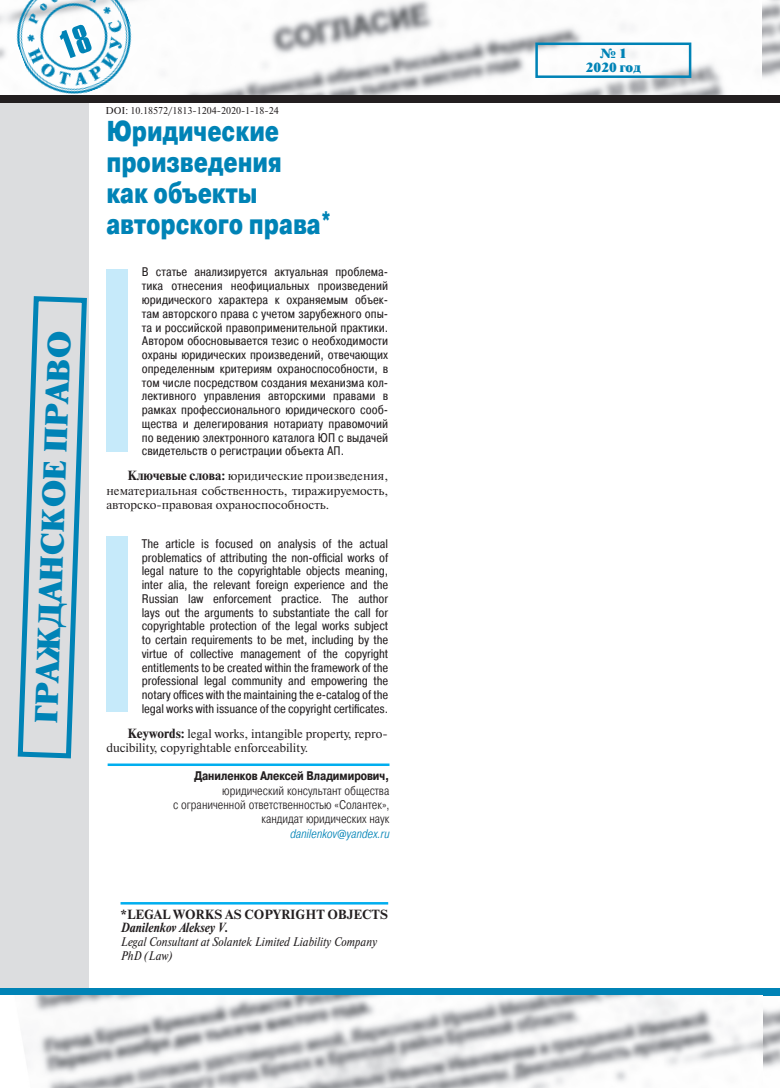
<style>
.page{position:relative;width:780px;height:1088px;background:#fff}
.page>*{position:absolute;margin:0;border:0;box-sizing:border-box;transform-origin:0 0}
.t1{font:30px "Newton XC";color:#0083b6}
.t2{font:900 28.75px/31.2px "Pragmatica Cond";color:#0083b6;scale:.85 1}
.t3{font:12.5px/13.8px "Pragmatica Cond";letter-spacing:-.005em;color:#231f20;text-align:justify}
.t4{font:12.5px/14.4px "Newton C";color:#231f20;text-align:justify}
.t5{font:300 12.5px/14.4px "Pragmatica Cond";color:#231f20;text-align:right}
.t6{font:italic 12.5px/13.8px "Newton C";color:#231f20;scale:.9 1}
.t7{font:700 12.5px "Pragmatica Cond C";color:#231f20}
.t8{font:700 12.5px "Newton C";color:#231f20}
.t9{font:italic 300 12.5px "Pragmatica Cond";color:#0083b6}
.t10{font:italic 700 12.5px "Newton C";color:#231f20;scale:.9 1}
.t11{font:12.5px/13.8px "Newton XC";color:#0083b6;text-align:center}
.t12{font:10px "Newton C";color:#231f20}
.s1{font-weight:700}
</style>
<div class="page">
<img style="left:0;top:0;width:780px;height:96px">
<img style="left:24px;top:996px;width:756px;height:92px">
<div style="left:0;top:103px;width:89px;height:886px;background:#dcdddf"></div>
<div style="left:762px;top:96px;width:18px;height:7px;background:#231f20"></div>
<div style="left:762px;top:989px;width:18px;height:7px;background:#0083b6"></div>
<svg style="left:534px;top:41px;width:158px;height:38px"></svg>
<div style="left:0;top:96px;width:762px;height:7px;background:#231f20"></div>
<img style="left:2px;top:0;width:145px;height:96px">
<div style="left:0;top:989px;width:762px;height:7px;background:#0083b6"></div>
<svg style="left:17px;top:296px;width:70px;height:463px"></svg>
<hr style="left:120px;top:902px;width:268px;height:2px;background:#00aeef">
<div style="left:106px;top:269px;width:22px;height:182px;background:#c6eafa"></div>
<div style="left:106px;top:536px;width:22px;height:176px;background:#c6eafa"></div>
<hr style="left:108px;top:763px;width:281px;height:3px;background:#00aeef">
<svg style="left:58px;top:24px;width:35px;height:35px"></svg>
<h1 class="t1" style="left:29px;top:723px;width:395px;rotate:-88deg">ГРАЖДАНСКОЕ ПРАВО</h1>
<p class="t12" style="left:106px;top:106px;width:174px">DOI: 10.18572/1813-1204-2020-1-18-24</p>
<h2 class="t2" style="left:106px;top:116px;width:266px">Юридические произведения<br>как объекты авторского права*</h2>
<p class="t3" style="left:142px;top:266px;width:248px">В статье анализируется актуальная проблема&shy;тика отнесения неофициальных произведений юридического характера к охраняемым объек&shy;там авторского права с учетом зарубежного опы&shy;та и российской правоприменительной практики.<br>Автором обосновывается тезис о необходимости охраны юридических произведений, отвечающих определенным критериям охраноспособности, в том числе посредством создания механизма кол&shy;лективного управления авторскими правами в рамках профессионального юридического сооб&shy;щества и делегирования нотариату правомочий по ведению электронного каталога ЮП с выдачей свидетельств о регистрации объекта АП.</p>
<p class="t4" style="left:106px;top:470px;width:283px;text-indent:21px"><span class="s1">Ключевые слова:</span> юридические произведения, нематериальная собственность, тиражируемость, авторско-правовая охраноспособность.</p>
<p class="t3" style="left:142px;top:537px;width:248px">The article is focused on analysis of the actual problematics of attributing the non-official works of legal nature to the copyrightable objects meaning, inter alia, the relevant foreign experience and the Russian law enforcement practice. The author lays out the arguments to substantiate the call for copyrightable protection of the legal works subject to certain requirements to be met, including by the virtue of collective management of the copyright entitlements to be created within the framework of the professional legal community and empowering the notary offices with the maintaining the e-catalog of the legal works with issuance of the copyright certificates.</p>
<p class="t4" style="left:106px;top:727px;width:283px;text-indent:21px"><span class="s1">Keywords:</span> legal works, intangible property, repro&shy;ducibility, copyrightable enforceability.</p>
<p class="t7" style="left:194px;top:769px;width:196px">Даниленков Алексей Владимирович,</p>
<p class="t5" style="left:173px;top:785px;width:218px">юридический консультант общества<br>с ограниченной ответственностью «Солантек», кандидат юридических наук</p>
<p class="t9" style="left:290px;top:829px;width:101px">danilenkov@yandex.ru</p>
<p class="t8" style="left:120px;top:909px;width:269px">*LEGAL WORKS AS COPYRIGHT OBJECTS</p>
<p class="t10" style="left:120px;top:923px;width:121px">Danilenkov Aleksey V.</p>
<p class="t6" style="left:120px;top:936px;width:286px">Legal Consultant at Solantek Limited Liability Company<br>PhD (Law)</p>
<p class="t11" style="left:586px;top:47px;width:56px">№ 1<br>2020 год</p>
</div>
